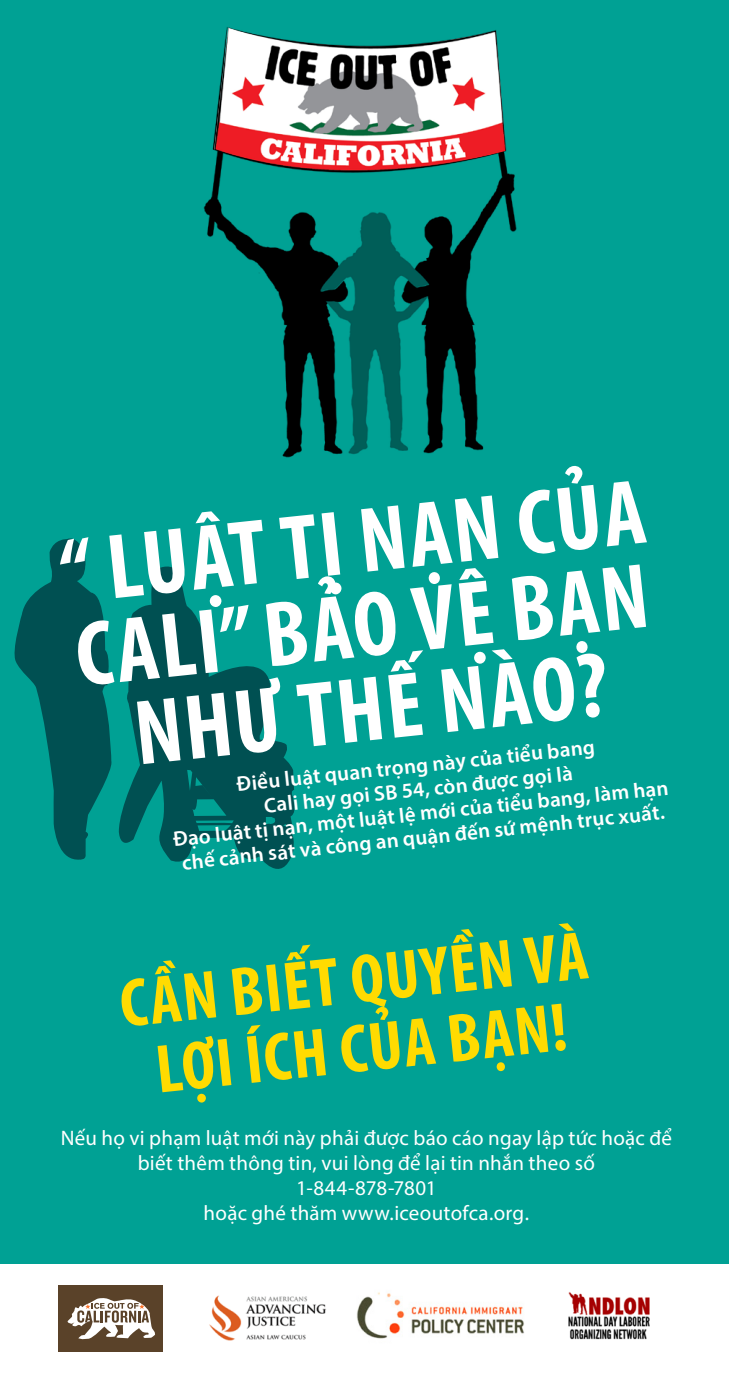
<style>
.page{position:relative;width:729px;height:1377px;background:#fff}
.page>*{position:absolute;margin:0;border:0;box-sizing:border-box;transform-origin:0 0}
.t1{font:700 condensed 93px/84px "Myriad Pro";color:#fff;text-align:center}
.t2{font:700 condensed 69px/69px "Myriad Pro";color:#ffdb01;text-align:center}
.t3{font:600 21px/24px "Myriad Pro";color:#fff;text-align:center}
.t4{font:21px/25.2px "Myriad Pro";letter-spacing:.01em;color:#fff;text-align:center}
</style>
<div class="page">
<div style="left:0;top:0;width:729px;height:1263px;background:#00a194"></div>
<div style="left:58px;top:1285px;width:104px;height:67px;background:#5a4229"></div>
<svg style="left:68px;top:1298px;width:87px;height:41px"></svg>
<img style="left:209px;top:1295px;width:117px;height:45px">
<img style="left:568px;top:1292px;width:82px;height:48px">
<img style="left:357px;top:1292px;width:167px;height:47px">
<svg style="left:119px;top:566px;width:176px;height:303px;fill:#005052"></svg>
<svg style="left:14px;top:538px;width:98px;height:322px"></svg>
<img style="left:203px;top:27px;width:314px;height:431px">
<img style="left:214px;top:28px;width:292px;height:147px">
<p class="t1" style="left:56px;top:529px;width:590px;rotate:-6deg">“ LUẬT TỊ NẠN CỦA<br>CALI” BẢO VỆ BẠN<br>NHƯ THẾ NÀO?</p>
<p class="t3" style="left:236px;top:772px;width:361px;rotate:-6deg">Điều luật quan trọng này của tiểu bang<br>Cali hay gọi SB 54, còn được gọi là</p>
<p class="t3" style="left:172px;top:827px;width:499px;text-align:left;rotate:-6deg">Đạo luật tị nạn, một luật lệ mới của tiểu bang, làm hạn chế cảnh sát và công an quận đến sứ mệnh trục xuất.</p>
<p class="t2" style="left:116px;top:969px;width:472px;rotate:-6deg">CẦN BIẾT QUYỀN VÀ<br>LỢI ÍCH CỦA BẠN!</p>
<p class="t4" style="left:61px;top:1125px;width:613px">Nếu họ vi phạm luật mới này phải được báo cáo ngay lập tức hoặc để biết thêm thông tin, vui lòng để lại tin nhắn theo số<br>1-844-878-7801</p>
<p class="t4" style="left:204px;top:1200px;width:327px">hoặc ghé thăm www.iceoutofca.org.</p>
</div>
